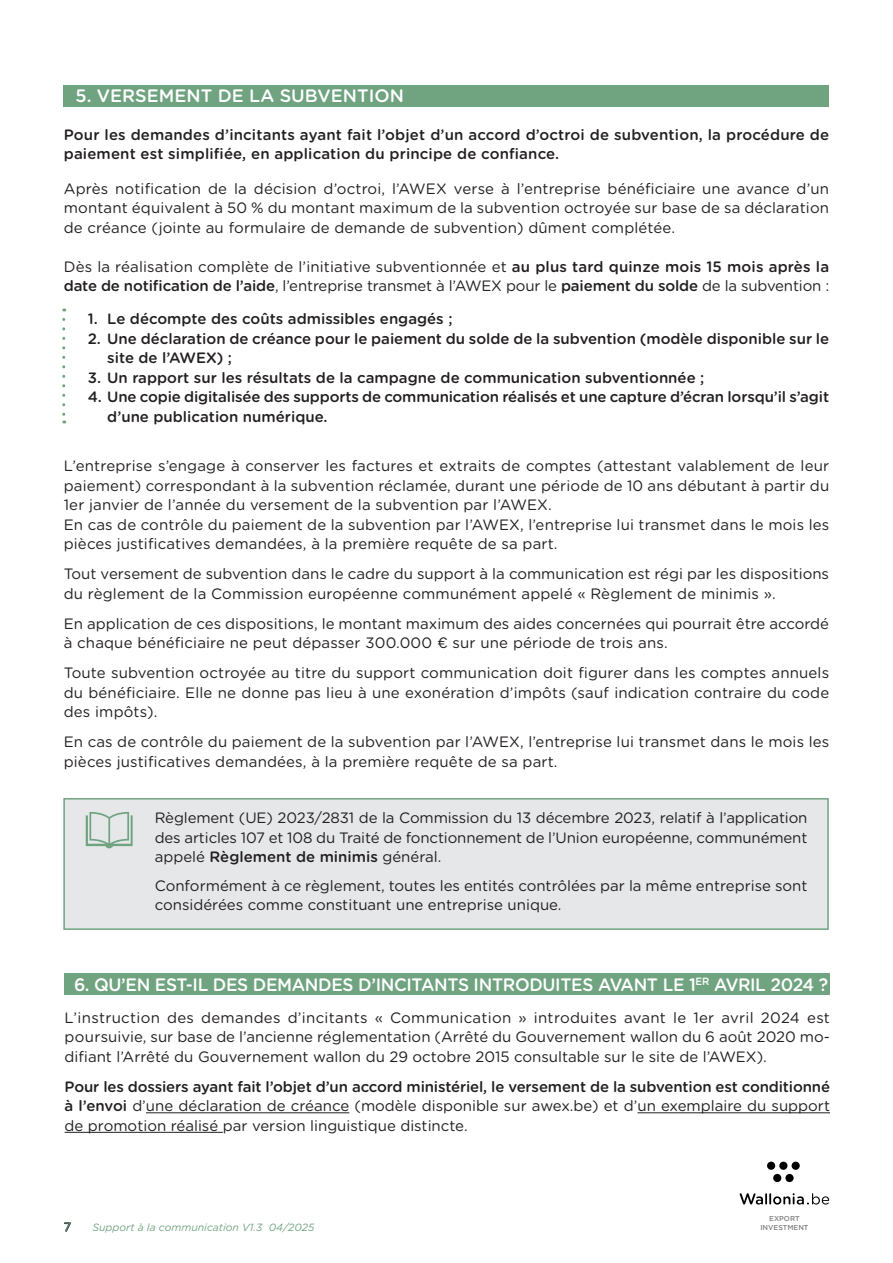
<style>
.page{position:relative;width:893px;height:1263px;background:#fff}
.page>*{position:absolute;margin:0;border:0;box-sizing:border-box;transform-origin:0 0}
.t1{font:500 18px "Gotham Rounded";letter-spacing:-.02em;color:#fff;scale:.96 1}
.t2{font:500 18px "Gotham Rounded";color:#fff}
.t3{font:15px/19.5px "Gotham Rounded";letter-spacing:.01em;color:#231f20}
.t4{font:500 15px/19.5px "Gotham Rounded";color:#231f20}
.t5{font:12px "Gotham Rounded";color:#70a481}
.t6{font:italic 10.5px "Gotham Rounded";color:#70a481}
.t7{font:500 7.05px/9.4px "Gotham";color:#808285;text-align:center}
.s1{font-weight:500}
</style>
<div class="page">
<div style="left:767px;top:1161px;width:8px;height:9px;background:#000001;border-radius:50%"></div>
<div style="left:779px;top:1161px;width:8px;height:9px;background:#000001;border-radius:50%"></div>
<div style="left:773px;top:1174px;width:8px;height:8px;background:#000001;border-radius:50%"></div>
<div style="left:785px;top:1174px;width:9px;height:8px;background:#000001;border-radius:50%"></div>
<div style="left:792px;top:1161px;width:8px;height:9px;background:#000001;border-radius:50%"></div>
<svg style="left:740px;top:1193px;width:89px;height:11px"></svg>
<svg style="left:64px;top:1222px;width:7px;height:10px"></svg>
<div style="left:64px;top:85px;width:765px;height:21px;background:#70a481"></div>
<div style="left:63px;top:798px;width:766px;height:132px;background:#e6e7e9;border:2px solid #70a481"></div>
<svg style="left:86px;top:812px;width:47px;height:36px"></svg>
<svg style="left:62px;top:319px;width:3px;height:104px"></svg>
<hr style="left:146px;top:1112px;width:203px;height:1px;background:#231f20">
<hr style="left:637px;top:1112px;width:193px;height:1px;background:#231f20">
<hr style="left:65px;top:1132px;width:158px;height:1px;background:#231f20">
<div style="left:65px;top:974px;width:765px;height:21px;background:#70a481"></div>
<p class="t2" style="left:75px;top:83px;width:330px">5. VERSEMENT DE LA SUBVENTION</p>
<p class="t4" style="left:64px;top:124px;width:767px">Pour les demandes d’incitants ayant fait l’objet d’un accord d’octroi de subvention, la procédure de paiement est simplifiée, en application du principe de confiance.</p>
<p class="t3" style="left:64px;top:178px;width:767px;text-align:justify">Après notification de la décision d’octroi, l’AWEX verse à l’entreprise bénéficiaire une avance d’un montant équivalent à 50 % du montant maximum de la subvention octroyée sur base de sa déclaration de créance (jointe au formulaire de demande de subvention) dûment complétée.</p>
<p class="t3" style="left:64px;top:256px;width:767px">Dès la réalisation complète de l’initiative subventionnée et <span class="s1">au plus tard quinze mois 15 mois après la date de notification de l’aide</span>, l’entreprise transmet à l’AWEX pour le <span class="s1">paiement du solde</span> de la subvention :</p>
<p class="t4" style="left:88px;top:308px;width:366px">1. Le décompte des coûts admissibles engagés ;</p>
<p class="t4" style="left:107px;top:328px;width:723px;text-indent:-20px">2. Une déclaration de créance pour le paiement du solde de la subvention (modèle disponible sur le site de l’AWEX) ;</p>
<p class="t4" style="left:88px;top:367px;width:618px">3. Un rapport sur les résultats de la campagne de communication subventionnée ;</p>
<p class="t4" style="left:107px;top:386px;width:723px;text-indent:-20px">4. Une copie digitalisée des supports de communication réalisés et une capture d’écran lorsqu’il s’agit d’une publication numérique.</p>
<p class="t3" style="left:64px;top:455px;width:767px">L’entreprise s’engage à conserver les factures et extraits de comptes (attestant valablement de leur paiement) correspondant à la subvention réclamée, durant une période de 10 ans débutant à partir du 1er janvier de l’année du versement de la subvention par l’AWEX.<br>En cas de contrôle du paiement de la subvention par l’AWEX, l’entreprise lui transmet dans le mois les pièces justificatives demandées, à la première requête de sa part.</p>
<p class="t3" style="left:64px;top:563px;width:767px">Tout versement de subvention dans le cadre du support à la communication est régi par les dispositions du règlement de la Commission européenne communément appelé « Règlement de minimis ».</p>
<p class="t3" style="left:64px;top:613px;width:767px">En application de ces dispositions, le montant maximum des aides concernées qui pourrait être accordé à chaque bénéficiaire ne peut dépasser 300.000 € sur une période de trois ans.</p>
<p class="t3" style="left:64px;top:662px;width:767px;text-align:justify">Toute subvention octroyée au titre du support communication doit figurer dans les comptes annuels du bénéficiaire. Elle ne donne pas lieu à une exonération d’impôts (sauf indication contraire du code des impôts).</p>
<p class="t3" style="left:64px;top:731px;width:767px">En cas de contrôle du paiement de la subvention par l’AWEX, l’entreprise lui transmet dans le mois les pièces justificatives demandées, à la première requête de sa part.</p>
<p class="t3" style="left:155px;top:807px;width:654px;text-align:justify">Règlement (UE) 2023/2831 de la Commission du 13 décembre 2023, relatif à l’application des articles 107 et 108 du Traité de fonctionnement de l’Union européenne, communément appelé <span class="s1">Règlement de minimis</span> général.</p>
<p class="t3" style="left:155px;top:875px;width:654px">Conformément à ce règlement, toutes les entités contrôlées par la même entreprise sont considérées comme constituant une entreprise unique.</p>
<p class="t1" style="left:74px;top:972px;width:787px">6. QU’EN EST-IL DES DEMANDES D’INCITANTS INTRODUITES AVANT LE 1<sup>ER</sup> AVRIL 2024 ?</p>
<p class="t3" style="left:65px;top:1007px;width:767px;text-align:justify">L’instruction des demandes d’incitants « Communication » introduites avant le 1er avril 2024 est poursuivie, sur base de l’ancienne réglementation (Arrêté du Gouvernement wallon du 6 août 2020 mo&shy;difiant l’Arrêté du Gouvernement wallon du 29 octobre 2015 consultable sur le site de l’AWEX).</p>
<p class="t3" style="left:65px;top:1076px;width:767px;text-align:justify"><span class="s1">Pour les dossiers ayant fait l’objet d’un accord ministériel, le versement de la subvention est conditionné à l’envoi</span> d’une déclaration de créance (modèle disponible sur awex.be) et d’un exemplaire du support de promotion réalisé par version linguistique distincte.</p>
<p class="t5" style="left:64px;top:1218px;width:9px">7</p>
<p class="t6" style="left:93px;top:1220px;width:223px">Support à la communication V1.3 04/2025</p>
<p class="t7" style="left:760px;top:1213px;width:50px">EXPORT<br>INVESTMENT</p>
</div>
